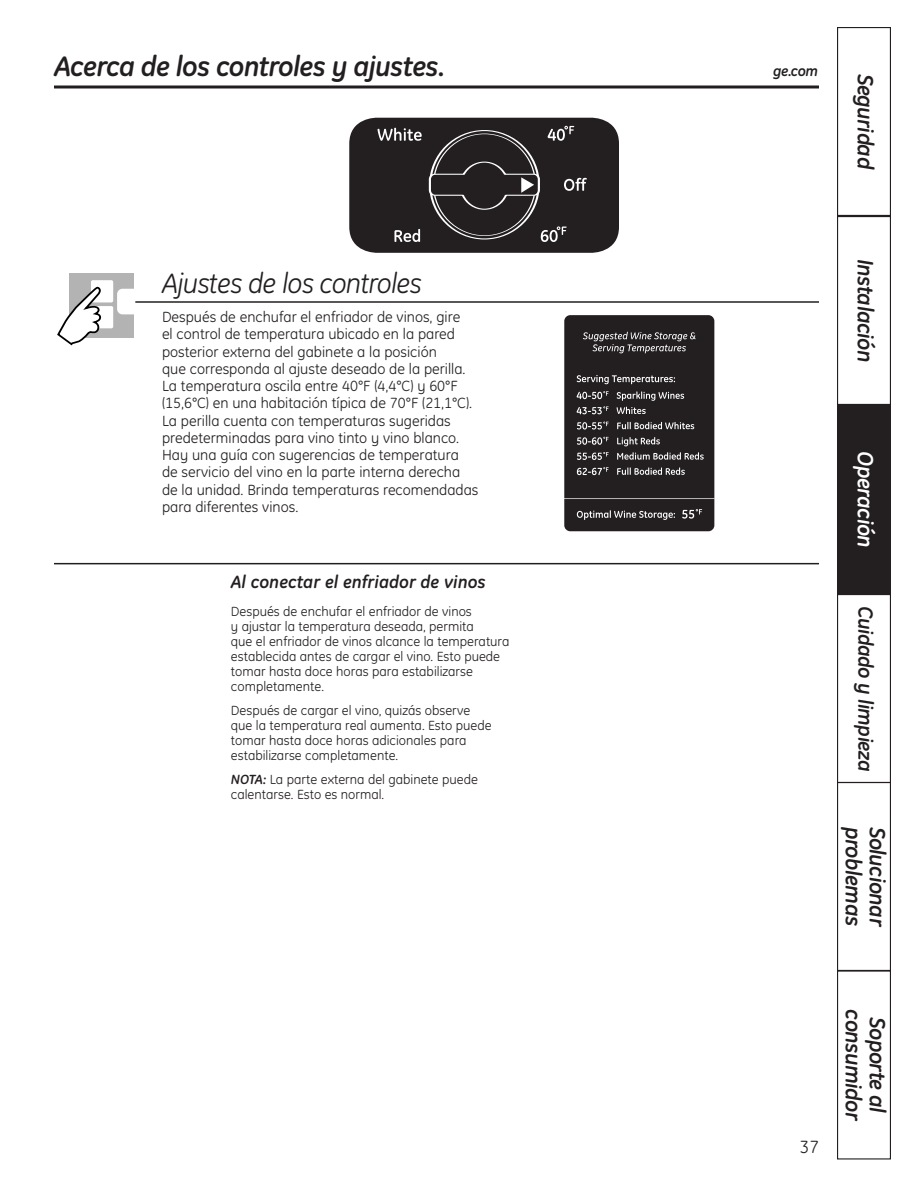
<style>
.page{position:relative;width:918px;height:1188px;background:#fff}
.page>*{position:absolute;margin:0;border:0;box-sizing:border-box;transform-origin:0 0}
.t1{font:italic 700 28.5px "GE Inspira";letter-spacing:-.025em;color:#231f20}
.t2{font:italic 28.5px "GE Inspira";letter-spacing:-.025em;color:#231f20}
.t3{font:italic 700 22.5px/24px "GE Inspira";letter-spacing:-.025em;color:#231f20;text-align:center}
.t4{font:italic 700 22.5px "GE Inspira";letter-spacing:-.025em;color:#fff}
.t5{font:italic 700 21px "GE Inspira";letter-spacing:-.025em;color:#231f20}
.t6{font:italic 700 18px "GE Inspira";color:#231f20}
.t7{font:18px "GE Inspira";color:#231f20}
.t8{font:15px/17.2px "GE Inspira";color:#231f20}
.t9{font:italic 700 15px "GE Inspira";color:#231f20}
.t10{font:13.5px/15px "GE Inspira";color:#231f20}
.s1{font-weight:700;font-style:italic}
</style>
<div class="page">
<div style="left:837px;top:970px;width:54px;height:190px;border:1px solid #231f20"></div>
<div style="left:837px;top:782px;width:54px;height:189px;border:1px solid #231f20"></div>
<div style="left:838px;top:406px;width:52px;height:187px;background:#231f20"></div>
<div style="left:837px;top:405px;width:54px;height:189px;border:1px solid #231f20"></div>
<div style="left:837px;top:27px;width:54px;height:189px;border:1px solid #231f20"></div>
<div style="left:837px;top:216px;width:54px;height:189px;border:1px solid #231f20"></div>
<div style="left:837px;top:594px;width:54px;height:189px;border:1px solid #231f20"></div>
<hr style="left:54px;top:86px;width:765px;height:2px;background:#231f20">
<div style="left:349px;top:118px;width:270px;height:135px;background:#231f20;border-radius:27px"></div>
<svg style="left:378px;top:128px;width:44px;height:13px"></svg>
<svg style="left:548px;top:126px;width:26px;height:15px"></svg>
<svg style="left:564px;top:178px;width:23px;height:13px"></svg>
<svg style="left:541px;top:226px;width:26px;height:16px"></svg>
<svg style="left:394px;top:229px;width:26px;height:13px"></svg>
<svg style="left:428px;top:162px;width:112px;height:48px"></svg>
<hr style="left:76px;top:301px;width:743px;height:2px;background:#231f20">
<div style="left:69px;top:273px;width:65px;height:65px;background:#b3b3b3"></div>
<svg style="left:117px;top:289px;width:18px;height:25px"></svg>
<div style="left:91px;top:280px;width:22px;height:22px;background:#fff;border-radius:2px"></div>
<div style="left:91px;top:306px;width:22px;height:22px;background:#fff;border-radius:2px"></div>
<svg style="left:57px;top:287px;width:45px;height:59px"></svg>
<hr style="left:54px;top:563px;width:765px;height:1px;background:#231f20">
<div style="left:564px;top:315px;width:150px;height:216px;background:#231f20;border-radius:6px"></div>
<svg style="left:577px;top:375px;width:98px;height:9px"></svg>
<svg style="left:564px;top:498px;width:151px;height:1px"></svg>
<svg style="left:577px;top:391px;width:32px;height:8px"></svg>
<svg style="left:577px;top:406px;width:32px;height:8px"></svg>
<svg style="left:577px;top:422px;width:32px;height:8px"></svg>
<svg style="left:577px;top:437px;width:32px;height:8px"></svg>
<svg style="left:577px;top:452px;width:32px;height:8px"></svg>
<svg style="left:577px;top:467px;width:32px;height:8px"></svg>
<svg style="left:617px;top:391px;width:67px;height:10px"></svg>
<svg style="left:617px;top:407px;width:29px;height:7px"></svg>
<svg style="left:617px;top:422px;width:77px;height:7px"></svg>
<svg style="left:617px;top:437px;width:43px;height:9px"></svg>
<svg style="left:617px;top:452px;width:87px;height:8px"></svg>
<svg style="left:617px;top:468px;width:68px;height:7px"></svg>
<svg style="left:583px;top:332px;width:113px;height:21px"></svg>
<svg style="left:577px;top:510px;width:98px;height:10px"></svg>
<svg style="left:682px;top:509px;width:20px;height:10px"></svg>
<h1 class="t1" style="left:54px;top:56px;width:392px">Acerca de los controles y ajustes.</h1>
<h1 class="t2" style="left:162px;top:273px;width:261px">Ajustes de los controles</h1>
<p class="t8" style="left:162px;top:310px;width:318px">Después de enchufar el enfriador de vinos, gire<br>el control de temperatura ubicado en la pared posterior externa del gabinete a la posición<br>que corresponda al ajuste deseado de la perilla.<br>La temperatura oscila entre 40°F (4,4°C) y 60°F (15,6°C) en una habitación típica de 70°F (21,1°C).<br>La perilla cuenta con temperaturas sugeridas predeterminadas para vino tinto y vino blanco.<br>Hay una guía con sugerencias de temperatura de servicio del vino en la parte interna derecha de la unidad. Brinda temperaturas recomendadas para diferentes vinos.</p>
<p class="t6" style="left:231px;top:575px;width:257px">Al conectar el enfriador de vinos</p>
<p class="t10" style="left:231px;top:605px;width:280px">Después de enchufar el enfriador de vinos<br>y ajustar la temperatura deseada, permita<br>que el enfriador de vinos alcance la temperatura establecida antes de cargar el vino. Esto puede tomar hasta doce horas para estabilizarse completamente.</p>
<p class="t10" style="left:231px;top:704px;width:262px">Después de cargar el vino, quizás observe que la temperatura real aumenta. Esto puede tomar hasta doce horas adicionales para estabilizarse completamente.</p>
<p class="t10" style="left:231px;top:773px;width:248px"><span class="s1">NOTA:</span> La parte externa del gabinete puede calentarse. Esto es normal.</p>
<p class="t9" style="left:773px;top:66px;width:47px">ge.com</p>
<h2 class="t3" style="left:875px;top:74px;width:97px;rotate:90deg">Seguridad</h2>
<h2 class="t3" style="left:875px;top:259px;width:105px;rotate:90deg">Instalación</h2>
<h2 class="t4" style="left:873px;top:451px;width:98px;rotate:90deg">Operación</h2>
<h3 class="t5" style="left:873px;top:606px;width:167px;rotate:90deg">Cuidado y limpieza</h3>
<h2 class="t3" style="left:887px;top:827px;width:102px;text-align:left;rotate:90deg">Solucionar problemas</h2>
<p class="t7" style="left:800px;top:1141px;width:21px">37</p>
<h2 class="t3" style="left:887px;top:1009px;width:114px;rotate:90deg">Soporte al consumidor</h2>
</div>
